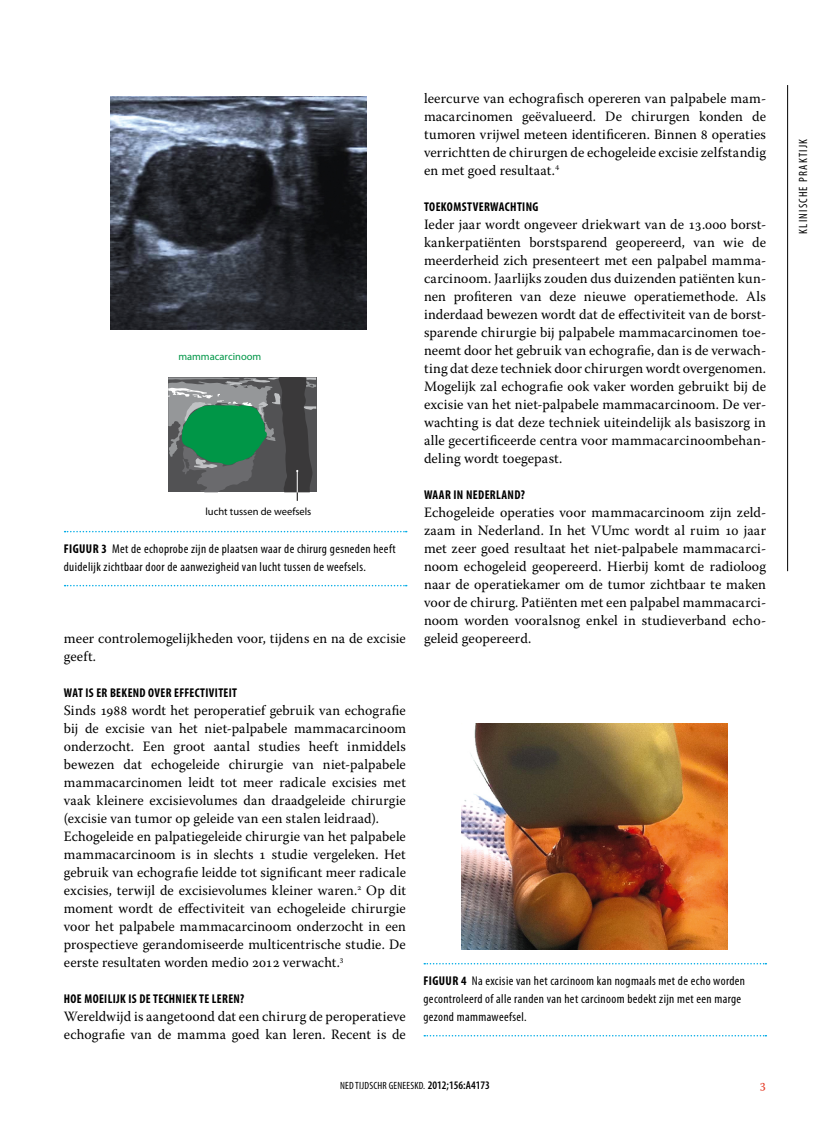
<style>
.page{position:relative;width:830px;height:1127px;background:#fff}
.page>*{position:absolute;margin:0;border:0;box-sizing:border-box;transform-origin:0 0}
.t1{font:14.25px/18px "Warnock Pro";letter-spacing:.01em;color:#000}
.t2{font:13.5px "Warnock Pro";color:#e6402c}
.t3{font:condensed 12.75px/18px "Myriad Pro";letter-spacing:.03em;color:#000}
.t4{font:700 condensed 12.75px "Myriad Pro";letter-spacing:.03em;color:#000}
.t5{font:condensed 12px "Myriad Pro";letter-spacing:.1em;color:#000}
.t6{font:condensed 10.5px "Myriad Pro";letter-spacing:.02em;color:#000}
.t7{font:10.5px "Myriad Pro";color:#000}
.t8{font:10.5px "Myriad Pro";color:#009647}
.s1{font-weight:700}
.s2{font-weight:600;font-size:11.55px}
</style>
<div class="page">
<hr style="left:787px;top:85px;width:1px;height:486px;background:#000">
<svg style="left:65px;top:531px;width:341px;height:1px"></svg>
<svg style="left:65px;top:585px;width:341px;height:1px"></svg>
<svg style="left:168px;top:377px;width:148px;height:124px;background:#59796a"></svg>
<img style="left:111px;top:97px;width:255px;height:232px">
<svg style="left:424px;top:963px;width:342px;height:1px"></svg>
<svg style="left:424px;top:1035px;width:342px;height:1px"></svg>
<img style="left:461px;top:723px;width:266px;height:226px">
<p class="t8" style="left:178px;top:351px;width:84px">mammacarcinoom</p>
<p class="t7" style="left:205px;top:505px;width:107px">lucht tussen de weefsels</p>
<p class="t3" style="left:64px;top:540px;width:333px;text-indent:38px"><span class="s1">3</span> Met de echoprobe zijn de plaatsen waar de chirurg gesneden heeft duidelijk zichtbaar door de aanwezigheid van lucht tussen de weefsels.</p>
<p class="t4" style="left:64px;top:542px;width:7px">FIGUUR</p>
<p class="t1" style="left:64px;top:629px;width:343px">meer controlemogelijkheden voor, tijdens en na de excisie geeft.</p>
<p class="t4" style="left:64px;top:686px;width:175px">WAT IS ER BEKEND OVER EFFECTIVITEIT</p>
<p class="t1" style="left:64px;top:701px;width:343px">Sinds 1988 wordt het peroperatief gebruik van echografie bij de excisie van het niet-palpabele mammacarcinoom onderzocht. Een groot aantal studies heeft inmiddels bewezen dat echogeleide chirurgie van niet-palpabele mammacarcinomen leidt tot meer radicale excisies met vaak kleinere excisievolumes dan draadgeleide chirurgie (excisie van tumor op geleide van een stalen leidraad).<br>Echogeleide en palpatiegeleide chirurgie van het palpabele mammacarcinoom is in slechts 1 studie vergeleken. Het gebruik van echografie leidde tot significant meer radicale excisies, terwijl de excisievolumes kleiner waren.<sup>2</sup> Op dit moment wordt de effectiviteit van echogeleide chirurgie voor het palpabele mammacarcinoom onderzocht in een prospectieve gerandomiseerde multicentrische studie. De eerste resultaten worden medio 2012 verwacht.<sup>3</sup></p>
<p class="t4" style="left:64px;top:992px;width:182px">HOE MOEILIJK IS DE TECHNIEK TE LEREN?</p>
<p class="t1" style="left:64px;top:1007px;width:343px">Wereldwijd is aangetoond dat een chirurg de peroperatieve echografie van de mamma goed kan leren. Recent is de</p>
<p class="t1" style="left:424px;top:89px;width:343px;text-align:justify">leercurve van echografisch opereren van palpabele mam&shy;macarcinomen geëvalueerd. De chirurgen konden de tumoren vrijwel meteen identificeren. Binnen 8 operaties verrichtten de chirurgen de echogeleide excisie zelfstandig en met goed resultaat.<sup>4</sup></p>
<p class="t4" style="left:424px;top:200px;width:116px">TOEKOMSTVERWACHTING</p>
<p class="t1" style="left:424px;top:215px;width:343px;text-align:justify">Ieder jaar wordt ongeveer driekwart van de 13.000 borst&shy;kankerpatiënten borstsparend geopereerd, van wie de meerderheid zich presenteert met een palpabel mamma&shy;carcinoom. Jaarlijks zouden dus duizenden patiënten kun&shy;nen profiteren van deze nieuwe operatiemethode. Als inderdaad bewezen wordt dat de effectiviteit van de borst&shy;sparende chirurgie bij palpabele mammacarcinomen toe&shy;neemt door het gebruik van echografie, dan is de verwach&shy;ting dat deze techniek door chirurgen wordt overgenomen.<br>Mogelijk zal echografie ook vaker worden gebruikt bij de excisie van het niet-palpabele mammacarcinoom. De ver&shy;wachting is dat deze techniek uiteindelijk als basiszorg in alle gecertificeerde centra voor mammacarcinoombehan&shy;deling wordt toegepast.</p>
<p class="t4" style="left:424px;top:488px;width:102px">WAAR IN NEDERLAND?</p>
<p class="t1" style="left:424px;top:503px;width:343px;text-align:justify">Echogeleide operaties voor mammacarcinoom zijn zeld&shy;zaam in Nederland. In het VUmc wordt al ruim 10 jaar met zeer goed resultaat het niet-palpabele mammacarci&shy;noom echogeleid geopereerd. Hierbij komt de radioloog naar de operatiekamer om de tumor zichtbaar te maken voor de chirurg. Patiënten met een palpabel mammacarci&shy;noom worden vooralsnog enkel in studieverband echo&shy;geleid geopereerd.</p>
<p class="t3" style="left:423px;top:972px;width:323px;text-indent:38px"><span class="s1">4</span> Na excisie van het carcinoom kan nogmaals met de echo worden gecontroleerd of alle randen van het carcinoom bedekt zijn met een marge gezond mammaweefsel.</p>
<p class="t4" style="left:423px;top:974px;width:7px">FIGUUR</p>
<p class="t6" style="left:340px;top:1080px;width:151px">NED TIJDSCHR GENEESKD. <span class="s2">2012;156:A4173</span></p>
<p class="t2" style="left:759px;top:1076px;width:8px">3</p>
<p class="t5" style="left:796px;top:234px;width:96px;rotate:-90deg">KLINISCHE PRAKTIJK</p>
</div>
